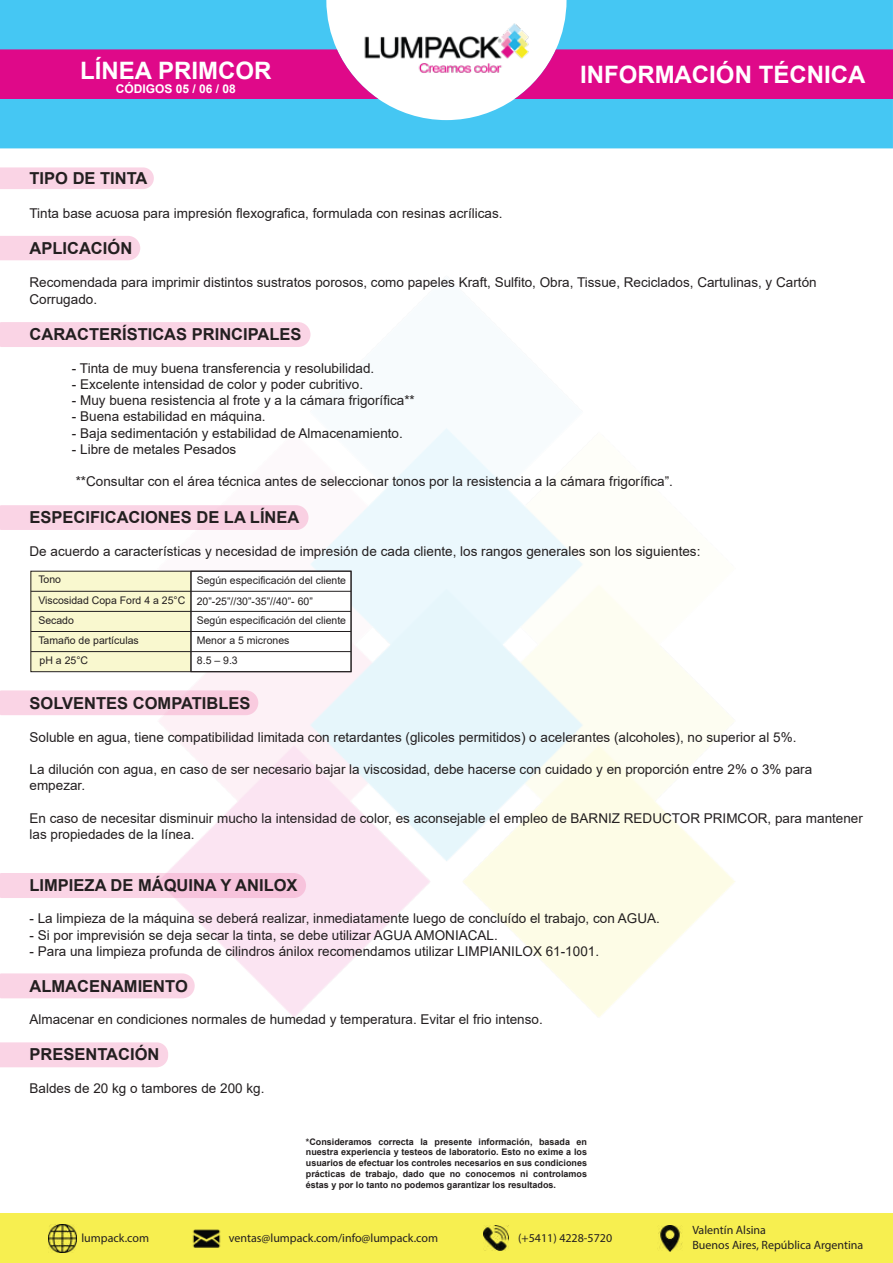
<style>
.page{position:relative;width:893px;height:1263px;background:#fff}
.page>*{position:absolute;margin:0;border:0;box-sizing:border-box;transform-origin:0 0}
.t1{font:700 24px "Arial";color:#fff}
.t2{font:700 16.5px "Arial";color:#231f20}
.t3{font:13.5px/16.2px "Arial";color:#231f20}
.t4{font:12px/14.4px "Myriad Pro";color:#231f20}
.t5{font:700 12px "Arial";color:#fff}
.t6{font:10.5px/20.1px "Arial";color:#231f20}
.t7{font:700 9px/10.8px "Arial";color:#231f20;text-align:justify}
</style>
<div class="page">
<img style="left:71px;top:247px;width:664px;height:821px">
<svg style="left:0;top:873px;width:306px;height:25px;background:#f8cce1"></svg>
<div style="left:0;top:973px;width:195px;height:25px;background:#fad4e5"></div>
<div style="left:0;top:1042px;width:168px;height:25px;background:#fad4e5"></div>
<div style="left:0;top:505px;width:308px;height:25px;background:#fad4e5"></div>
<div style="left:0;top:322px;width:310px;height:25px;background:#fad4e5"></div>
<div style="left:0;top:236px;width:140px;height:24px;background:#fad4e5"></div>
<div style="left:0;top:167px;width:154px;height:22px;background:#fad4e5"></div>
<svg style="left:0;top:690px;width:258px;height:25px;background:#f9d2e3"></svg>
<svg style="left:0;top:0;width:893px;height:148px;fill:#45c7f3"></svg>
<svg style="left:0;top:49px;width:378px;height:50px;background:#de1990"></svg>
<svg style="left:514px;top:49px;width:379px;height:50px;background:#df1a90"></svg>
<div style="left:0;top:1213px;width:893px;height:50px;background:#f7ef50"></div>
<img style="left:49px;top:1224px;width:28px;height:28px">
<img style="left:192px;top:1229px;width:29px;height:19px">
<img style="left:658px;top:1225px;width:24px;height:26px">
<img style="left:483px;top:1226px;width:25px;height:24px">
<div style="left:31px;top:571px;width:160px;height:101px;background:#f9f8cf"></div>
<div style="left:191px;top:571px;width:160px;height:101px;background:#fff"></div>
<div style="left:30px;top:571px;width:321px;height:101px;border:1px solid #231f20"></div>
<hr style="left:31px;top:651px;width:320px;height:1px;background:#231f20">
<hr style="left:31px;top:631px;width:320px;height:1px;background:#231f20">
<hr style="left:31px;top:611px;width:320px;height:1px;background:#231f20">
<hr style="left:31px;top:591px;width:320px;height:1px;background:#231f20">
<hr style="left:191px;top:571px;width:1px;height:101px;background:#231f20">
<h1 class="t1" style="left:80px;top:53px;width:193px">LÍNEA PRIMCOR</h1>
<h1 class="t1" style="left:580px;top:57px;width:287px">INFORMACIÓN TÉCNICA</h1>
<p class="t5" style="left:116px;top:80px;width:122px">CÓDIGOS 05 / 06 / 08</p>
<p class="t2" style="left:30px;top:167px;width:119px">TIPO DE TINTA</p>
<p class="t3" style="left:30px;top:205px;width:474px">Tinta base acuosa para impresión flexografica, formulada con resinas acrílicas.</p>
<p class="t2" style="left:30px;top:237px;width:104px">APLICACIÓN</p>
<p class="t3" style="left:30px;top:275px;width:789px">Recomendada para imprimir distintos sustratos porosos, como papeles Kraft, Sulfito, Obra, Tissue, Reciclados, Cartulinas, y Cartón<br>Corrugado.</p>
<p class="t2" style="left:30px;top:323px;width:273px">CARACTERÍSTICAS PRINCIPALES</p>
<p class="t3" style="left:72px;top:360px;width:304px">- Tinta de muy buena transferencia y resolubilidad.</p>
<p class="t3" style="left:72px;top:376px;width:293px">- Excelente intensidad de color y poder cubritivo.</p>
<p class="t3" style="left:72px;top:392px;width:344px">- Muy buena resistencia al frote y a la cámara frigorífica**</p>
<p class="t3" style="left:72px;top:408px;width:195px">- Buena estabilidad en máquina.</p>
<p class="t3" style="left:72px;top:425px;width:332px">- Baja sedimentación y estabilidad de Almacenamiento.</p>
<p class="t3" style="left:72px;top:441px;width:166px">- Libre de metales Pesados</p>
<p class="t3" style="left:76px;top:473px;width:599px">**Consultar con el área técnica antes de seleccionar tonos por la resistencia a la cámara frigorífica”.</p>
<p class="t2" style="left:30px;top:506px;width:271px">ESPECIFICACIONES DE LA LÍNEA</p>
<p class="t3" style="left:30px;top:543px;width:672px">De acuerdo a características y necesidad de impresión de cada cliente, los rangos generales son los siguientes:</p>
<p class="t6" style="left:38px;top:570px;width:24px">Tono</p>
<p class="t6" style="left:38px;top:610px;width:102px">Secado<br>Tamaño de partículas</p>
<p class="t6" style="left:38px;top:590px;width:148px">Viscosidad Copa Ford 4 a 25°C</p>
<p class="t6" style="left:197px;top:570px;width:151px">Según especificación del cliente<br>20”-25”//30”-35”//40”- 60”<br>Según especificación del cliente<br>Menor a 5 micrones</p>
<p class="t6" style="left:40px;top:650px;width:50px">pH a 25°C</p>
<p class="t6" style="left:197px;top:650px;width:42px">8.5 – 9.3</p>
<p class="t2" style="left:30px;top:692px;width:222px">SOLVENTES COMPATIBLES</p>
<p class="t3" style="left:30px;top:729px;width:768px">Soluble en agua, tiene compatibilidad limitada con retardantes (glicoles permitidos) o acelerantes (alcoholes), no superior al 5%.</p>
<p class="t3" style="left:30px;top:761px;width:784px">La dilución con agua, en caso de ser necesario bajar la viscosidad, debe hacerse con cuidado y en proporción entre 2% o 3% para empezar.</p>
<p class="t3" style="left:30px;top:810px;width:835px">En caso de necesitar disminuir mucho la intensidad de color, es aconsejable el empleo de BARNIZ REDUCTOR PRIMCOR, para mantener las propiedades de la línea.</p>
<p class="t2" style="left:30px;top:873px;width:270px">LIMPIEZA DE MÁQUINA Y ANILOX</p>
<p class="t3" style="left:30px;top:910px;width:632px">- La limpieza de la máquina se deberá realizar, inmediatamente luego de concluído el trabajo, con AGUA.</p>
<p class="t3" style="left:30px;top:927px;width:470px">- Si por imprevisión se deja secar la tinta, se debe utilizar AGUA AMONIACAL.</p>
<p class="t3" style="left:30px;top:943px;width:571px">- Para una limpieza profunda de cilindros ánilox recomendamos utilizar LIMPIANILOX 61-1001.</p>
<p class="t2" style="left:30px;top:974px;width:160px">ALMACENAMIENTO</p>
<p class="t3" style="left:30px;top:1011px;width:515px">Almacenar en condiciones normales de humedad y temperatura. Evitar el frio intenso.</p>
<p class="t2" style="left:30px;top:1043px;width:131px">PRESENTACIÓN</p>
<p class="t3" style="left:30px;top:1080px;width:236px">Baldes de 20 kg o tambores de 200 kg.</p>
<p class="t7" style="left:306px;top:1136px;width:283px">*Consideramos correcta la presente información, basada en nuestra experiencia y testeos de laboratorio. Esto no exime a los usuarios de efectuar los controles necesarios en sus condiciones prácticas de trabajo, dado que no conocemos ni controlamos éstas y por lo tanto no podemos garantizar los resultados.</p>
<p class="t4" style="left:81px;top:1230px;width:69px">lumpack.com</p>
<p class="t4" style="left:229px;top:1230px;width:211px">ventas@lumpack.com/info@lumpack.com</p>
<p class="t4" style="left:692px;top:1223px;width:173px">Valentín Alsina<br>Buenos Aires, República Argentina</p>
<p class="t4" style="left:518px;top:1230px;width:96px">(+5411) 4228-5720</p>
</div>
